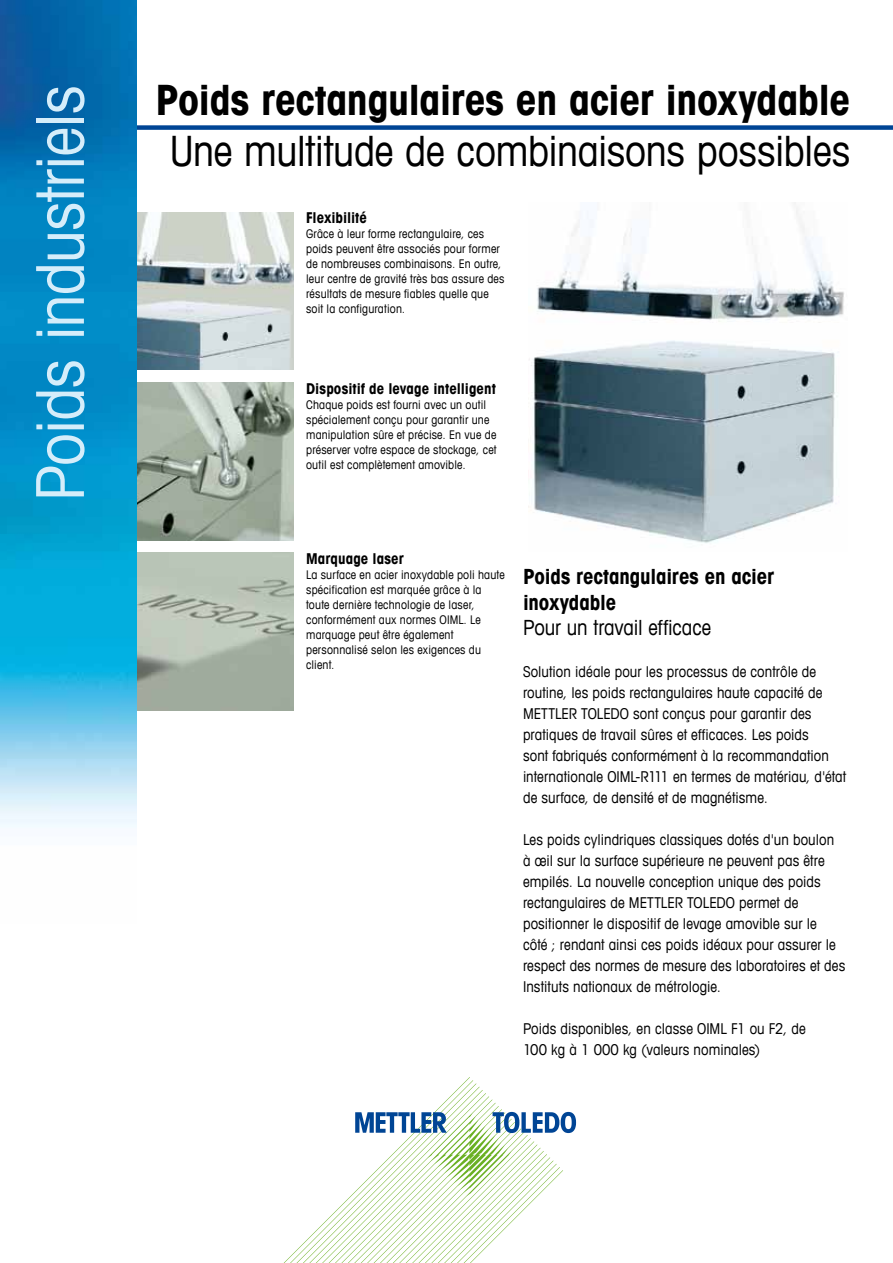
<style>
.page{position:relative;width:893px;height:1263px;background:#fff}
.page>*{position:absolute;margin:0;border:0;box-sizing:border-box;transform-origin:0 0}
.t1{font:condensed 66px "Avant Garde Com";letter-spacing:-.015em;color:#d5edfa}
.t2{font:700 condensed 42px "Avant Garde Com";letter-spacing:-.01em;color:#000}
.t3{font:condensed 42px "Avant Garde Com";letter-spacing:-.01em;color:#000}
.t4{font:700 condensed 21px/25.5px "Avant Garde Com";letter-spacing:-.005em;color:#000}
.t5{font:condensed 21px "Avant Garde Com";letter-spacing:-.005em;color:#000}
.t6{font:condensed 15px/21px "Avant Garde Com";letter-spacing:.005em;color:#000}
.t7{font:700 condensed 15px "Avant Garde Com";color:#000}
.t8{font:condensed 12px/15px "Avant Garde Com";letter-spacing:.015em;color:#000}
</style>
<div class="page">
<svg style="left:283px;top:1077px;width:293px;height:186px"></svg>
<div style="left:111px;top:125px;width:782px;height:5px;background:#004595"></div>
<img style="left:528px;top:203px;width:316px;height:340px">
<img style="left:136px;top:553px;width:157px;height:157px">
<img style="left:136px;top:383px;width:157px;height:157px">
<img style="left:136px;top:213px;width:157px;height:157px">
<img style="left:0;top:0;width:136px;height:828px">
<h1 class="t1" style="left:19px;top:501px;width:418px;rotate:-90deg">Poids industriels</h1>
<h2 class="t2" style="left:155px;top:73px;width:696px">Poids rectangulaires en acier inoxydable</h2>
<h2 class="t3" style="left:170px;top:125px;width:682px">Une multitude de combinaisons possibles</h2>
<p class="t7" style="left:306px;top:208px;width:62px">Flexibilité</p>
<p class="t8" style="left:306px;top:226px;width:200px">Grâce à leur forme rectangulaire, ces poids peuvent être associés pour former de nombreuses combinaisons. En outre, leur centre de gravité très bas assure des résultats de mesure fiables quelle que soit la configuration.</p>
<p class="t7" style="left:306px;top:379px;width:191px">Dispositif de levage intelligent</p>
<p class="t8" style="left:306px;top:396px;width:192px">Chaque poids est fourni avec un outil spécialement conçu pour garantir une manipulation sûre et précise. En vue de préserver votre espace de stockage, cet outil est complètement amovible.</p>
<p class="t7" style="left:306px;top:549px;width:99px">Marquage laser</p>
<p class="t8" style="left:306px;top:567px;width:200px">La surface en acier inoxydable poli haute spécification est marquée grâce à la toute dernière technologie de laser, conformément aux normes OIML. Le marquage peut être également personnalisé selon les exigences du client.</p>
<h3 class="t4" style="left:523px;top:563px;width:253px">Poids rectangulaires en acier inoxydable</h3>
<h3 class="t5" style="left:523px;top:615px;width:190px">Pour un travail efficace</h3>
<p class="t6" style="left:523px;top:661px;width:325px">Solution idéale pour les processus de contrôle de routine, les poids rectangulaires haute capacité de METTLER TOLEDO sont conçus pour garantir des pratiques de travail sûres et efficaces. Les poids<br>sont fabriqués conformément à la recommandation internationale OIML-R111 en termes de matériau, d'état de surface, de densité et de magnétisme.</p>
<p class="t6" style="left:523px;top:829px;width:324px">Les poids cylindriques classiques dotés d'un boulon à œil sur la surface supérieure ne peuvent pas être empilés. La nouvelle conception unique des poids rectangulaires de METTLER TOLEDO permet de positionner le dispositif de levage amovible sur le<br>côté ; rendant ainsi ces poids idéaux pour assurer le respect des normes de mesure des laboratoires et des Instituts nationaux de métrologie.</p>
<p class="t6" style="left:523px;top:1018px;width:284px">Poids disponibles, en classe OIML F1 ou F2, de<br>100 kg à 1 000 kg (valeurs nominales)</p>
</div>
